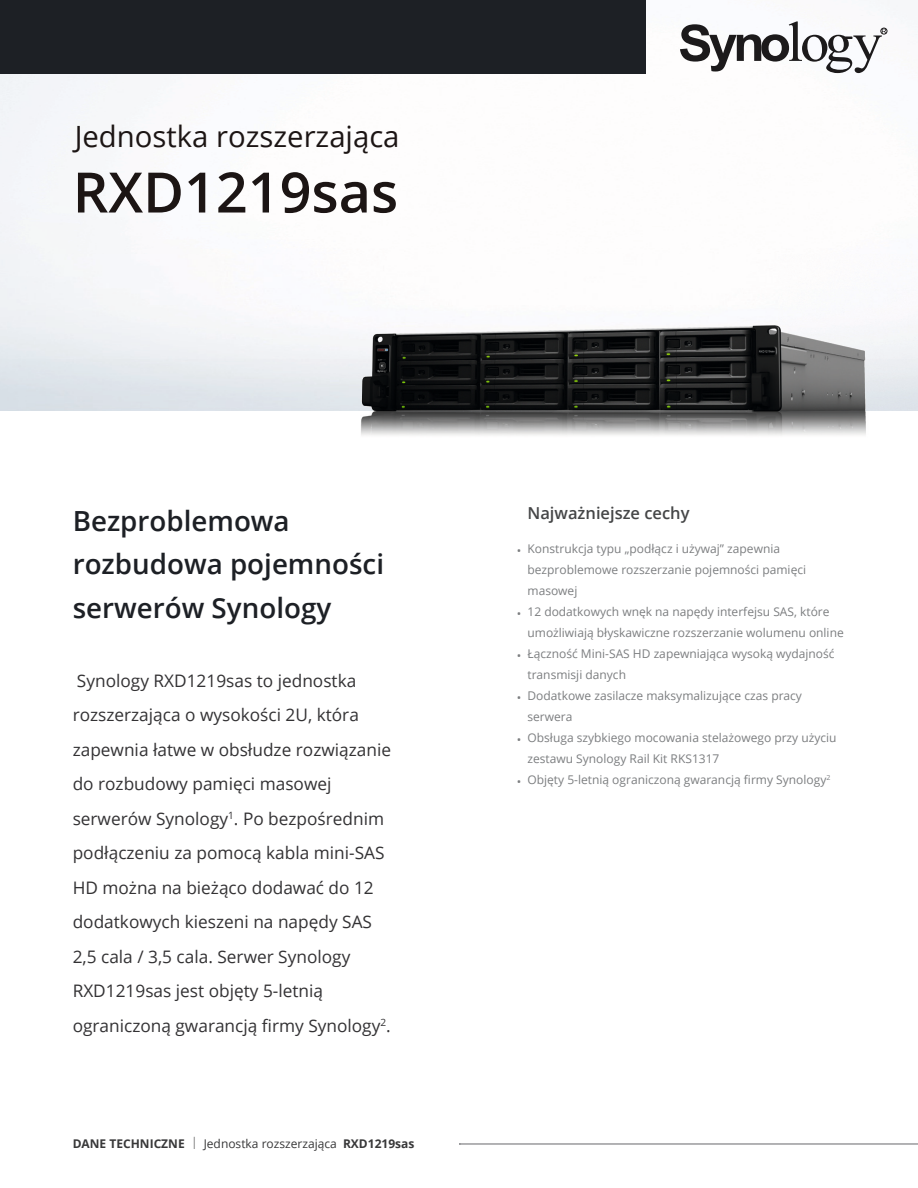
<style>
.page{position:relative;width:918px;height:1188px;background:#fff}
.page>*{position:absolute;margin:0;border:0;box-sizing:border-box;transform-origin:0 0}
.Model_Name{font:600 55.8px "Open Sans";color:#1c1514}
.Product_Type{font:29.25px "Open Sans";color:#1c1514}
.Introduction_Title{font:600 27.75px/43.5px "Open Sans";color:#1d2025}
.Introduction{font:17.25px/34.5px "Open Sans";color:#333234}
.Selling_Title{font:600 16.5px "Open Sans";color:#454647}
.t1{font:12px/21px "Open Sans";color:#7c7e80}
.t2{font:700 12px "Open Sans";color:#383839}
.s1{font-weight:300}
.s2{font-weight:400}
</style>
<div class="page">
<img style="left:0;top:73px;width:510px;height:182px">
<div style="left:0;top:0;width:645px;height:73px;background:#1d2025"></div>
<svg style="left:680px;top:21px;width:207px;height:52px"></svg>
<hr style="left:460px;top:1144px;width:458px;height:1px;background:#67686b">
<img style="left:350px;top:299px;width:529px;height:137px">
<p class="Product_Type" style="left:75px;top:117px;width:326px">Jednostka rozszerzająca</p>
<p class="Model_Name" style="left:73px;top:154px;width:327px">RXD1219sas</p>
<p class="Introduction_Title" style="left:73px;top:498px;width:313px">Bezproblemowa rozbudowa pojemności serwerów Synology</p>
<p class="Introduction" style="left:73px;top:663px;width:320px">Synology RXD1219sas to jednostka rozszerzająca o wysokości 2U, która zapewnia łatwe w obsłudze rozwiązanie do rozbudowy pamięci masowej serwerów Synology<sup>1</sup>. Po bezpośrednim podłączeniu za pomocą kabla mini-SAS HD można na bieżąco dodawać do 12 dodatkowych kieszeni na napędy SAS 2,5 cala / 3,5 cala. Serwer Synology RXD1219sas jest objęty 5-letnią ograniczoną gwarancją firmy Synology<sup>2</sup>.</p>
<p class="t2" style="left:73px;top:1135px;width:343px">DANE TECHNICZNE <span class="s1">|</span> <span class="s2">Jednostka rozszerzająca</span> RXD1219sas</p>
<p class="Selling_Title" style="left:528px;top:501px;width:164px">Najważniejsze cechy</p>
<p class="t1" style="left:528px;top:538px;width:280px;text-indent:-11px">• Konstrukcja typu „podłącz i używaj” zapewnia bezproblemowe rozszerzanie pojemności pamięci masowej</p>
<p class="t1" style="left:528px;top:601px;width:318px;text-indent:-11px">• 12 dodatkowych wnęk na napędy interfejsu SAS, które umożliwiają błyskawiczne rozszerzanie wolumenu online</p>
<p class="t1" style="left:528px;top:643px;width:309px;text-indent:-11px">• Łączność Mini-SAS HD zapewniająca wysoką wydajność transmisji danych</p>
<p class="t1" style="left:528px;top:685px;width:276px;text-indent:-11px">• Dodatkowe zasilacze maksymalizujące czas pracy serwera</p>
<p class="t1" style="left:528px;top:727px;width:311px;text-indent:-11px">• Obsługa szybkiego mocowania stelażowego przy użyciu zestawu Synology Rail Kit RKS1317</p>
<p class="t1" style="left:517px;top:769px;width:315px">• Objęty 5-letnią ograniczoną gwarancją firmy Synology<sup>2</sup></p>
</div>
